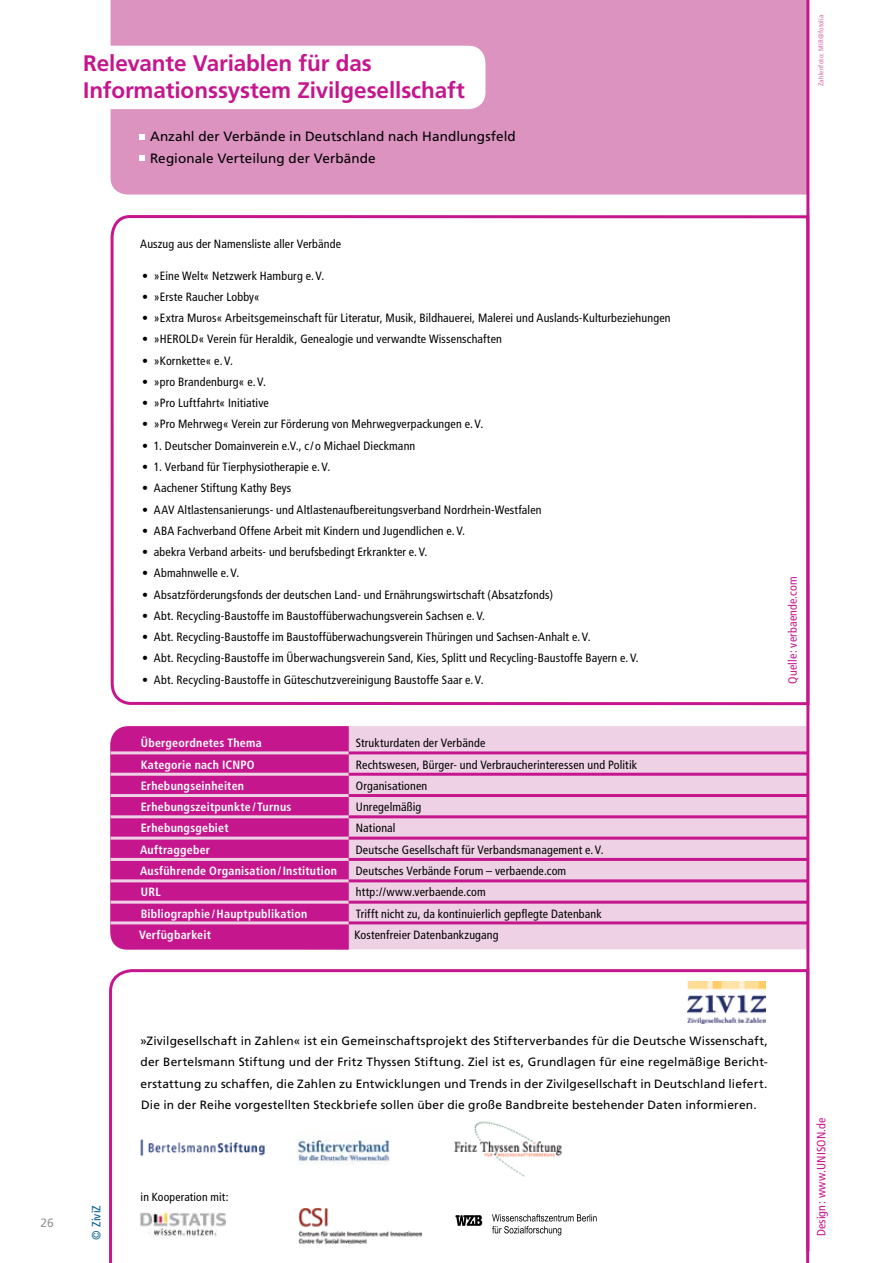
<style>
.page{position:relative;width:893px;height:1263px;background:#fff}
.page>*{position:absolute;margin:0;border:0;box-sizing:border-box;transform-origin:0 0}
.t1{font:700 22.5px/27px "Frutiger";letter-spacing:-.005em;color:#c6168d}
.t2{font:13.5px/21.3px "Frutiger";letter-spacing:.005em;color:#000}
.t3{font:condensed 12px "Frutiger";letter-spacing:.015em;color:#000}
.t4{font:12px/21.3px "Frutiger";letter-spacing:.01em;color:#000;text-align:justify}
.t5{font:700 condensed 12px "Frutiger";letter-spacing:.02em;color:#fff}
.t6{font:condensed 12px "Frutiger";letter-spacing:.015em;color:#c6168d}
.t7{font:condensed 12px "Frutiger";letter-spacing:.01em;color:#015b92}
.t8{font:12px "Frutiger";color:#939598}
.t9{font:condensed 11.7px "Frutiger";letter-spacing:.01em;color:#000}
.t10{font:condensed 7.2px "Frutiger";letter-spacing:.02em;color:#d36fac}
</style>
<div class="page">
<div style="left:111px;top:0;width:695px;height:195px;background:#dc93c0"></div>
<svg style="left:110px;top:214px;width:700px;height:493px"></svg>
<div style="left:83px;top:46px;width:402px;height:63px;background:#fff;border-radius:17px"></div>
<svg style="left:140px;top:134px;width:5px;height:6px"></svg>
<svg style="left:140px;top:156px;width:5px;height:5px"></svg>
<svg style="left:109px;top:968px;width:701px;height:295px"></svg>
<div style="left:349px;top:726px;width:457px;height:223px;background:#eed1e5"></div>
<div style="left:110px;top:726px;width:239px;height:224px;background:#c6168d"></div>
<hr style="left:111px;top:751px;width:238px;height:3px;background:#eed1e5">
<hr style="left:111px;top:773px;width:238px;height:3px;background:#eed1e5">
<hr style="left:111px;top:794px;width:238px;height:3px;background:#eed1e5">
<hr style="left:111px;top:815px;width:238px;height:3px;background:#eed1e5">
<hr style="left:111px;top:837px;width:238px;height:3px;background:#eed1e5">
<hr style="left:111px;top:858px;width:238px;height:3px;background:#eed1e5">
<hr style="left:111px;top:879px;width:238px;height:3px;background:#eed1e5">
<hr style="left:111px;top:901px;width:238px;height:3px;background:#eed1e5">
<hr style="left:111px;top:921px;width:238px;height:3px;background:#eed1e5">
<hr style="left:349px;top:751px;width:459px;height:3px;background:#c6168d">
<hr style="left:349px;top:773px;width:459px;height:3px;background:#c6168d">
<hr style="left:349px;top:794px;width:459px;height:3px;background:#c6168d">
<hr style="left:349px;top:815px;width:459px;height:3px;background:#c6168d">
<hr style="left:349px;top:837px;width:459px;height:3px;background:#c6168d">
<hr style="left:349px;top:858px;width:459px;height:3px;background:#c6168d">
<hr style="left:349px;top:879px;width:459px;height:3px;background:#c6168d">
<hr style="left:349px;top:901px;width:459px;height:3px;background:#c6168d">
<hr style="left:349px;top:921px;width:459px;height:3px;background:#c6168d">
<img style="left:136px;top:1129px;width:133px;height:36px">
<img style="left:452px;top:1113px;width:117px;height:65px">
<img style="left:298px;top:1208px;width:123px;height:36px">
<img style="left:139px;top:1212px;width:87px;height:30px">
<hr style="left:806px;top:0;width:3px;height:1251px;background:#c6168d">
<img style="left:687px;top:981px;width:78px;height:43px">
<img style="left:297px;top:1130px;width:94px;height:38px">
<svg style="left:455px;top:1215px;width:27px;height:11px"></svg>
<svg style="left:492px;top:1214px;width:105px;height:21px"></svg>
<h1 class="t1" style="left:83px;top:50px;width:383px">Relevante Variablen für das<br>Informationssystem Zivilgesellschaft</h1>
<p class="t2" style="left:150px;top:126px;width:367px">Anzahl der Verbände in Deutschland nach Handlungsfeld<br>Regionale Verteilung der Verbände</p>
<p class="t3" style="left:140px;top:237px;width:202px">Auszug aus der Namensliste aller Verbände</p>
<p class="t3" style="left:142px;top:268px;width:184px">• »Eine Welt« Netzwerk Hamburg e. V.</p>
<p class="t3" style="left:142px;top:290px;width:119px">• »Erste Raucher Lobby«</p>
<p class="t3" style="left:142px;top:311px;width:530px">• »Extra Muros« Arbeitsgemeinschaft für Literatur, Musik, Bildhauerei, Malerei und Auslands-Kulturbeziehungen</p>
<p class="t3" style="left:142px;top:332px;width:361px">• »HEROLD« Verein für Heraldik, Genealogie und verwandte Wissenschaften</p>
<p class="t3" style="left:142px;top:353px;width:92px">• »Kornkette« e. V.</p>
<p class="t3" style="left:142px;top:375px;width:125px">• »pro Brandenburg« e. V.</p>
<p class="t3" style="left:142px;top:396px;width:128px">• »Pro Luftfahrt« Initiative</p>
<p class="t3" style="left:142px;top:417px;width:343px">• »Pro Mehrweg« Verein zur Förderung von Mehrwegverpackungen e. V.</p>
<p class="t3" style="left:142px;top:439px;width:275px">• 1. Deutscher Domainverein e.V., c / o Michael Dieckmann</p>
<p class="t3" style="left:142px;top:460px;width:190px">• 1. Verband für Tierphysiotherapie e. V.</p>
<p class="t3" style="left:142px;top:481px;width:151px">• Aachener Stiftung Kathy Beys</p>
<p class="t3" style="left:142px;top:502px;width:401px">• AAV Altlastensanierungs- und Altlastenaufbereitungsverband Nordrhein-Westfalen</p>
<p class="t3" style="left:142px;top:524px;width:325px">• ABA Fachverband Offene Arbeit mit Kindern und Jugendlichen e. V.</p>
<p class="t3" style="left:142px;top:545px;width:287px">• abekra Verband arbeits- und berufsbedingt Erkrankter e. V.</p>
<p class="t3" style="left:142px;top:566px;width:99px">• Abmahnwelle e. V.</p>
<p class="t3" style="left:142px;top:587px;width:413px">• Absatzförderungsfonds der deutschen Land- und Ernährungswirtschaft (Absatzfonds)</p>
<p class="t3" style="left:142px;top:609px;width:345px">• Abt. Recycling-Baustoffe im Baustoffüberwachungsverein Sachsen e. V.</p>
<p class="t3" style="left:142px;top:630px;width:450px">• Abt. Recycling-Baustoffe im Baustoffüberwachungsverein Thüringen und Sachsen-Anhalt e. V.</p>
<p class="t3" style="left:142px;top:651px;width:498px">• Abt. Recycling-Baustoffe im Überwachungsverein Sand, Kies, Splitt und Recycling-Baustoffe Bayern e. V.</p>
<p class="t3" style="left:142px;top:672px;width:343px">• Abt. Recycling-Baustoffe in Güteschutzvereinigung Baustoffe Saar e. V.</p>
<p class="t5" style="left:141px;top:736px;width:123px">Übergeordnetes Thema</p>
<p class="t3" style="left:356px;top:736px;width:131px">Strukturdaten der Verbände</p>
<p class="t5" style="left:141px;top:757px;width:116px">Kategorie nach ICNPO</p>
<p class="t3" style="left:356px;top:757px;width:283px">Rechtswesen, Bürger- und Verbraucherinteressen und Politik</p>
<p class="t5" style="left:141px;top:779px;width:105px">Erhebungseinheiten</p>
<p class="t3" style="left:356px;top:779px;width:73px">Organisationen</p>
<p class="t5" style="left:141px;top:800px;width:152px">Erhebungszeitpunkte / Turnus</p>
<p class="t3" style="left:356px;top:800px;width:67px">Unregelmäßig</p>
<p class="t5" style="left:141px;top:821px;width:89px">Erhebungsgebiet</p>
<p class="t3" style="left:356px;top:821px;width:41px">National</p>
<p class="t5" style="left:140px;top:842px;width:72px">Auftraggeber</p>
<p class="t3" style="left:356px;top:842px;width:249px">Deutsche Gesellschaft für Verbandsmanagement e. V.</p>
<p class="t5" style="left:140px;top:864px;width:198px">Ausführende Organisation / Institution</p>
<p class="t3" style="left:356px;top:864px;width:212px">Deutsches Verbände Forum – verbaende.com</p>
<p class="t5" style="left:141px;top:885px;width:21px">URL</p>
<p class="t3" style="left:356px;top:885px;width:131px">http://www.verbaende.com</p>
<p class="t5" style="left:141px;top:906px;width:168px">Bibliographie / Hauptpublikation</p>
<p class="t3" style="left:356px;top:906px;width:247px">Trifft nicht zu, da kontinuierlich gepflegte Datenbank</p>
<p class="t5" style="left:139px;top:927px;width:73px">Verfügbarkeit</p>
<p class="t3" style="left:354px;top:928px;width:146px">Kostenfreier Datenbankzugang</p>
<p class="t10" style="left:817px;top:86px;width:73px;rotate:-90deg">Zahlenfoto: MIR@fotolia</p>
<p class="t6" style="left:786px;top:684px;width:109px;rotate:-90deg">Quelle: verbaende.com</p>
<p class="t8" style="left:41px;top:1216px;width:15px">26</p>
<p class="t7" style="left:89px;top:1239px;width:36px;rotate:-90deg">© ZiviZ</p>
<p class="t4" style="left:140px;top:1030px;width:629px">»Zivilgesellschaft in Zahlen« ist ein Gemeinschaftsprojekt des Stifterverbandes für die Deutsche Wissenschaft, der Bertelsmann Stiftung und der Fritz Thyssen Stiftung. Ziel ist es, Grundlagen für eine regelmäßige Bericht&shy;erstattung zu schaffen, die Zahlen zu Entwicklungen und Trends in der Zivilgesellschaft in Deutschland liefert.<br>Die in der Reihe vorgestellten Steckbriefe sollen über die große Bandbreite bestehender Daten informieren.</p>
<p class="t9" style="left:141px;top:1190px;width:90px">in Kooperation mit:</p>
<p class="t6" style="left:814px;top:1236px;width:121px;rotate:-90deg">Design: www.UNISON.de</p>
</div>
